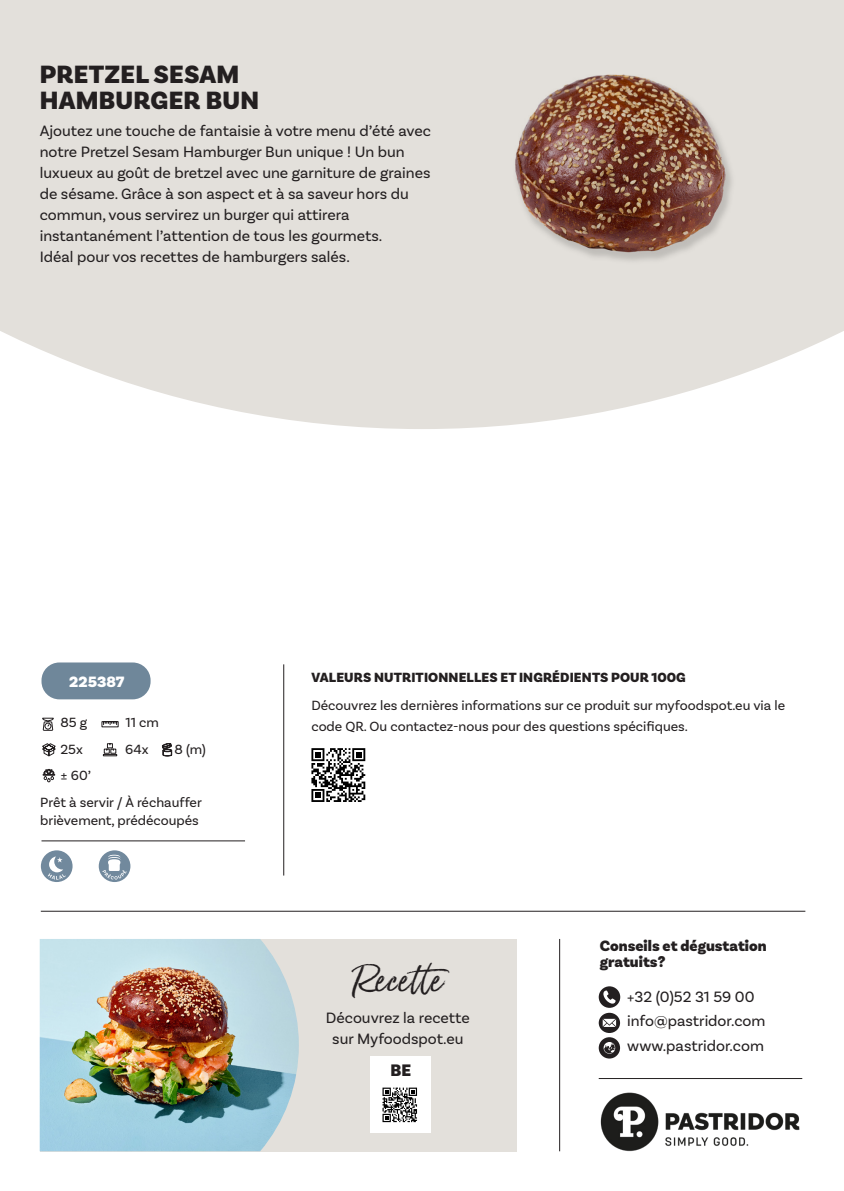
<style>
.page{position:relative;width:844px;height:1191px;background:#fff}
.page>*{position:absolute;margin:0;border:0;box-sizing:border-box;transform-origin:0 0}
.t1{font:33.25px "Born Ready Slanted";color:#231f20}
.t2{font:900 26.25px "Basic Sans";letter-spacing:.01em;color:#231f20}
.t3{font:900 17.5px "Basic Sans";color:#231f20}
.t4{font:15.75px/21px "Basic Sans";color:#231f20}
.t5{font:900 15.75px/15.8px "Basic Sans";color:#231f20}
.t6{font:900 15.75px "Basic Sans";color:#fff}
.t7{font:14px/17.5px "Basic Sans";color:#231f20}
.t8{font:900 14px "Basic Sans";letter-spacing:.01em;color:#231f20}
</style>
<div class="page">
<svg style="left:0;top:0;width:843px;height:429px;fill:#e3e0db"></svg>
<hr style="left:283px;top:664px;width:1px;height:211px;background:#231f20">
<hr style="left:41px;top:910px;width:764px;height:1px;background:#231f20">
<div style="left:41px;top:662px;width:109px;height:37px;background:#6f879a;border-radius:18px"></div>
<hr style="left:559px;top:939px;width:1px;height:212px;background:#231f20">
<div style="left:40px;top:939px;width:476px;height:212px;background:#e3e0db"></div>
<img style="left:40px;top:939px;width:259px;height:212px">
<img style="left:481px;top:63px;width:277px;height:205px">
<hr style="left:598px;top:1078px;width:204px;height:1px;background:#231f20">
<img style="left:600px;top:1092px;width:200px;height:60px">
<svg style="left:598px;top:986px;width:22px;height:47px"></svg>
<div style="left:598px;top:1037px;width:22px;height:21px;background:#231f20;border-radius:50%"></div>
<svg style="left:603px;top:1042px;width:12px;height:11px"></svg>
<div style="left:41px;top:850px;width:32px;height:32px;background:#71899d;border-radius:50%"></div>
<svg style="left:48px;top:856px;width:18px;height:23px"></svg>
<svg style="left:99px;top:850px;width:31px;height:32px"></svg>
<svg style="left:102px;top:853px;width:25px;height:26px"></svg>
<svg style="left:42px;top:717px;width:12px;height:14px"></svg>
<svg style="left:104px;top:723px;width:12px;height:1px"></svg>
<div style="left:102px;top:721px;width:16px;height:6px;border:1px solid #231f20"></div>
<svg style="left:42px;top:743px;width:14px;height:14px"></svg>
<svg style="left:103px;top:743px;width:14px;height:13px"></svg>
<svg style="left:162px;top:743px;width:10px;height:13px"></svg>
<svg style="left:43px;top:769px;width:12px;height:13px"></svg>
<hr style="left:41px;top:840px;width:204px;height:1px;background:#231f20">
<div style="left:371px;top:1056px;width:60px;height:77px;background:#fff"></div>
<svg style="left:311px;top:748px;width:54px;height:54px"></svg>
<svg style="left:382px;top:1087px;width:35px;height:35px"></svg>
<p class="t2" style="left:40px;top:58px;width:201px">PRETZEL SESAM</p>
<p class="t2" style="left:40px;top:84px;width:221px">HAMBURGER BUN</p>
<p class="t4" style="left:40px;top:120px;width:393px">Ajoutez une touche de fantaisie à votre menu d’été avec notre Pretzel Sesam Hamburger Bun unique ! Un bun luxueux au goût de bretzel avec une garniture de graines de sésame. Grâce à son aspect et à sa saveur hors du commun, vous servirez un burger qui attirera</p>
<p class="t4" style="left:40px;top:225px;width:344px">instantanément l’attention de tous les gourmets.<br>Idéal pour vos recettes de hamburgers salés.</p>
<p class="t6" style="left:69px;top:671px;width:57px">225387</p>
<p class="t8" style="left:311px;top:668px;width:375px">VALEURS NUTRITIONNELLES ET INGRÉDIENTS POUR 100G</p>
<p class="t7" style="left:311px;top:696px;width:475px">Découvrez les dernières informations sur ce produit sur myfoodspot.eu via le</p>
<p class="t7" style="left:311px;top:717px;width:378px">code QR. Ou contactez-nous pour des questions spécifiques.</p>
<p class="t7" style="left:60px;top:713px;width:28px">85 g</p>
<p class="t7" style="left:125px;top:713px;width:35px">11 cm</p>
<p class="t7" style="left:60px;top:740px;width:24px">25x</p>
<p class="t7" style="left:125px;top:740px;width:25px">64x</p>
<p class="t7" style="left:174px;top:740px;width:33px">8 (m)</p>
<p class="t7" style="left:60px;top:766px;width:32px">± 60’</p>
<p class="t7" style="left:40px;top:793px;width:163px">Prêt à servir / À réchauffer brièvement, prédécoupés</p>
<p class="t1" style="left:353px;top:958px;width:101px">Recette</p>
<p class="t4" style="left:326px;top:1007px;width:145px">Découvrez la recette</p>
<p class="t4" style="left:332px;top:1028px;width:133px">sur Myfoodspot.eu</p>
<p class="t3" style="left:390px;top:1059px;width:22px">BE</p>
<p class="t5" style="left:599px;top:938px;width:168px">Conseils et dégustation gratuits?</p>
<p class="t4" style="left:627px;top:986px;width:129px">+32 (0)52 31 59 00</p>
<p class="t4" style="left:627px;top:1010px;width:140px">info@pastridor.com</p>
<p class="t4" style="left:627px;top:1035px;width:138px">www.pastridor.com</p>
</div>
